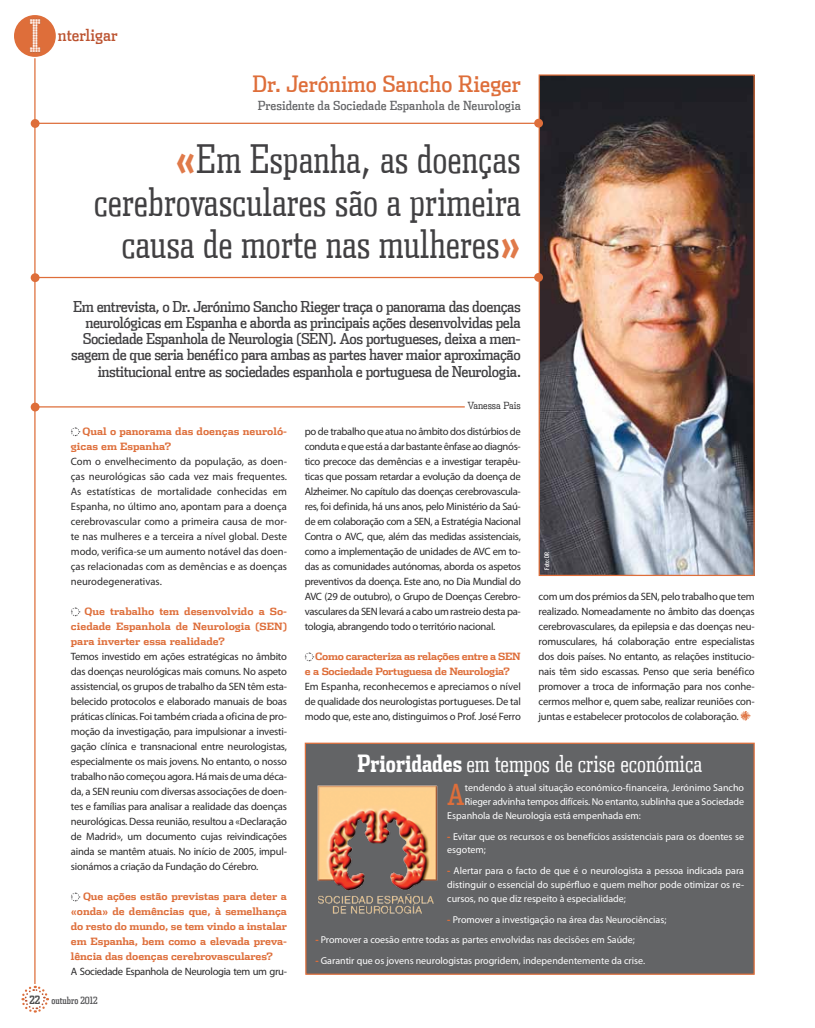
<style>
.page{position:relative;width:815px;height:1028px;background:#fff}
.page>*{position:absolute;margin:0;border:0;box-sizing:border-box;transform-origin:0 0}
.t1{font:300 40px/42.5px "Dispatch Comp Tab";color:#414042;text-align:right}
.t2{font:28.88px "Dispatch Comp";color:#de6e3a}
.t3{font:300 23.75px "Dispatch Comp Tab";color:#fff}
.t4{font:22.5px "Dispatch Cond";color:#de6e3a}
.t5{font:16.25px "Dispatch Cond Tab";color:#bb522f}
.t6{font:15px/16.2px "Dispatch Cond";letter-spacing:-.03em;color:#414042;text-align:right}
.t7{font:12.5px "Dispatch Cond";color:#636466}
.t8{font:10.62px/15px "Myriad Pro";letter-spacing:-.02em;color:#292829;text-align:justify}
.t9{font:10px/13.8px "Myriad Pro";color:#fff}
.t10{font:700 10px/15px "Dispatch";letter-spacing:-.01em;color:#de6e3a}
.t11{font:700 10px/15px "Dispatch";letter-spacing:-.03em;color:#de6e3a;text-align:center}
.t12{font:10px "Dispatch Comp";color:#4d4d4f}
.t13{font:300 10px "Dispatch Cond";color:#292829}
.t14{font:500 6.25px "Benton Sans Comp";letter-spacing:-.005em;color:#fff}
.s1{font-weight:700;color:#e07a4a}
.s2{font-weight:700;font-size:11.25px}
.s3{font-weight:700}
.s4{font-weight:900;color:#de6e3a}
</style>
<div class="page">
<div style="left:304px;top:742px;width:451px;height:233px;background:#636466"></div>
<img style="left:541px;top:76px;width:212px;height:498px">
<div style="left:539px;top:74px;width:216px;height:502px;border:1px solid #de6e3a"></div>
<div style="left:534px;top:119px;width:9px;height:9px;background:#de6e3a;border-radius:50%"></div>
<div style="left:534px;top:273px;width:9px;height:9px;background:#de6e3a;border-radius:50%"></div>
<hr style="left:35px;top:123px;width:504px;height:1px;background:#de6e3a">
<hr style="left:35px;top:277px;width:504px;height:1px;background:#de6e3a">
<hr style="left:35px;top:406px;width:430px;height:1px;background:#de6e3a">
<svg style="left:71px;top:427px;width:9px;height:9px"></svg>
<svg style="left:71px;top:607px;width:9px;height:9px"></svg>
<svg style="left:71px;top:892px;width:9px;height:9px"></svg>
<div style="left:31px;top:119px;width:9px;height:9px;background:#de6e3a;border-radius:50%"></div>
<div style="left:31px;top:273px;width:9px;height:9px;background:#de6e3a;border-radius:50%"></div>
<div style="left:31px;top:402px;width:9px;height:9px;background:#de6e3a;border-radius:50%"></div>
<svg style="left:304px;top:652px;width:10px;height:9px"></svg>
<svg style="left:740px;top:711px;width:10px;height:9px"></svg>
<img style="left:314px;top:782px;width:126px;height:136px">
<svg style="left:21px;top:985px;width:29px;height:28px"></svg>
<hr style="left:34px;top:58px;width:2px;height:926px;background:#de6e3a">
<div style="left:14px;top:15px;width:42px;height:42px;background:#de6e3a;border-radius:50%"></div>
<img style="left:20px;top:17px;width:30px;height:38px">
<h3 class="t5" style="left:58px;top:25px;width:61px">nterligar</h3>
<h3 class="t4" style="left:253px;top:70px;width:270px">Dr. Jerónimo Sancho Rieger</h3>
<p class="t7" style="left:258px;top:98px;width:265px">Presidente da Sociedade Espanhola de Neurologia</p>
<h1 class="t1" style="left:94px;top:137px;width:428px"><span class="s1">«</span>Em Espanha, as doenças cerebrovasculares são a primeira causa de morte nas mulheres<span class="s1">»</span></h1>
<p class="t6" style="left:71px;top:298px;width:451px">Em entrevista, o Dr. Jerónimo Sancho Rieger traça o panorama das doenças neurológicas em Espanha e aborda as principais ações desenvolvidas pela Sociedade Espanhola de Neurologia (SEN). Aos portugueses, deixa a men&shy;sagem de que seria benéfico para ambas as partes haver maior aproximação institucional entre as sociedades espanhola e portuguesa de Neurologia.</p>
<p class="t10" style="left:71px;top:423px;width:218px;text-indent:12px">Qual o panorama das doenças neuroló&shy;gicas em Espanha?</p>
<p class="t8" style="left:71px;top:454px;width:218px">Com o envelhecimento da população, as doen&shy;ças neurológicas são cada vez mais frequentes.<br>As estatísticas de mortalidade conhecidas em Espanha, no último ano, apontam para a doença cerebrovascular como a primeira causa de mor&shy;te nas mulheres e a terceira a nível global. Deste modo, verifica-se um aumento notável das doen&shy;ças relacionadas com as demências e as doenças neurodegenerativas.</p>
<p class="t10" style="left:71px;top:603px;width:218px;text-indent:14px">Que trabalho tem desenvolvido a So&shy;ciedade Espanhola de Neurologia (SEN</p>
<p class="t10" style="left:283px;top:618px;width:6px">)</p>
<p class="t10" style="left:71px;top:633px;width:155px">para inverter essa realidade?</p>
<p class="t8" style="left:71px;top:649px;width:218px">Temos investido em ações estratégicas no âmbito das doenças neurológicas mais comuns. No aspeto assistencial, os grupos de trabalho da SEN têm esta&shy;belecido protocolos e elaborado manuais de boas práticas clínicas. Foi também criada a oficina de pro&shy;moção da investigação, para impulsionar a investi&shy;gação clínica e transnacional entre neurologistas, especialmente os mais jovens. No entanto, o nosso trabalho não começou agora. Há mais de uma déca&shy;da, a SEN reuniu com diversas associações de doen&shy;tes e famílias para analisar a realidade das doenças neurológicas. Dessa reunião, resultou a «Declaração de Madrid», um documento cujas reivindicações ainda se mantêm atuais. No início de 2005, impul&shy;sionámos a criação da Fundação do Cérebro.</p>
<p class="t10" style="left:71px;top:888px;width:218px;text-align:justify;text-indent:12px">Que ações estão previstas para deter a «onda» de demências que, à semelhança do resto do mundo, se tem vindo a instalar em Espanha, bem como a elevada preva&shy;lência das doenças cerebrovasculares?</p>
<p class="t8" style="left:71px;top:964px;width:218px">A Sociedade Espanhola de Neurologia tem um gru-</p>
<p class="t12" style="left:29px;top:993px;width:70px"><span class="s2">22</span> outubro 2012</p>
<p class="t13" style="left:467px;top:399px;width:55px">Vanessa Pais</p>
<p class="t8" style="left:305px;top:424px;width:218px">po de trabalho que atua no âmbito dos distúrbios de conduta e que está a dar bastante ênfase ao diagnós&shy;tico precoce das demências e a investigar terapêu&shy;ticas que possam retardar a evolução da doença de Alzheimer. No capítulo das doenças cerebrovascula&shy;res, foi definida, há uns anos, pelo Ministério da Saú&shy;de em colaboração com a SEN, a Estratégia Nacional Contra o AVC, que, além das medidas assistenciais, como a implementação de unidades de AVC em to&shy;das as comunidades autónomas, aborda os aspetos preventivos da doença. Este ano, no Dia Mundial do AVC (29 de outubro), o Grupo de Doenças Cerebro&shy;vasculares da SEN levará a cabo um rastreio desta pa&shy;tologia, abrangendo todo o território nacional.</p>
<p class="t11" style="left:305px;top:648px;width:207px">Como caracteriza as relações entre a SEN<br>e a Sociedade Portuguesa de Neurologia?</p>
<p class="t8" style="left:305px;top:679px;width:218px">Em Espanha, reconhecemos e apreciamos o nível de qualidade dos neurologistas portugueses. De tal modo que, este ano, distinguimos o Prof. José Ferro</p>
<p class="t14" style="left:543px;top:569px;width:19px;rotate:-90deg">Foto: DR</p>
<p class="t8" style="left:539px;top:589px;width:218px">com um dos prémios da SEN, pelo trabalho que tem realizado. Nomeadamente no âmbito das doenças cerebrovasculares, da epilepsia e das doenças neu&shy;romusculares, há colaboração entre especialistas dos dois países. No entanto, as relações institucio&shy;nais têm sido escassas. Penso que seria benéfico promover a troca de informação para nos conhe&shy;cermos melhor e, quem sabe, realizar reuniões con&shy;juntas e estabelecer protocolos de colaboração.</p>
<h3 class="t3" style="left:357px;top:749px;width:346px"><span class="s3">Prioridades</span> em tempos de crise económica</h3>
<h2 class="t2" style="left:447px;top:777px;width:18px">A</h2>
<p class="t9" style="left:465px;top:780px;width:281px">tendendo à atual situação económico-financeira, Jerónimo Sancho</p>
<p class="t9" style="left:465px;top:794px;width:281px">Rieger advinha tempos difíceis. No entanto, sublinha que a Sociedade</p>
<p class="t9" style="left:447px;top:808px;width:195px">Espanhola de Neurologia está empenhada em:</p>
<p class="t9" style="left:447px;top:829px;width:298px"><span class="s4">-</span> Evitar que os recursos e os benefícios assistenciais para os doentes se esgotem;</p>
<p class="t9" style="left:447px;top:863px;width:298px;text-align:justify"><span class="s4">-</span> Alertar para o facto de que é o neurologista a pessoa indicada para distinguir o essencial do supérfluo e quem melhor pode otimizar os re&shy;cursos, no que diz respeito à especialidade;</p>
<p class="t9" style="left:447px;top:912px;width:221px"><span class="s4">-</span> Promover a investigação na área das Neurociências;</p>
<p class="t9" style="left:315px;top:933px;width:321px"><span class="s4">-</span> Promover a coesão entre todas as partes envolvidas nas decisões em Saúde;</p>
<p class="t9" style="left:315px;top:953px;width:331px"><span class="s4">-</span> Garantir que os jovens neurologistas progridem, independentemente da crise.</p>
</div>
